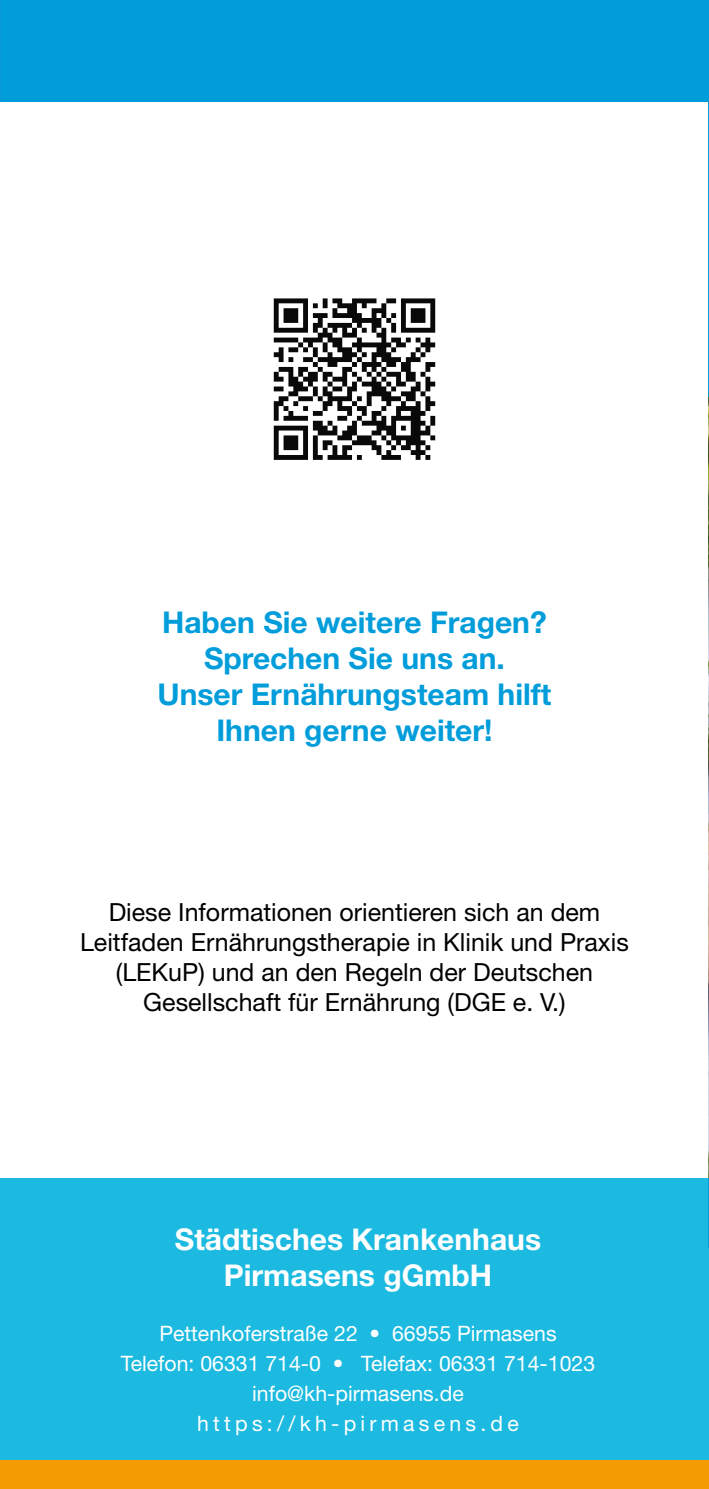
<style>
.page{position:relative;width:709px;height:1489px;background:#fff}
.page>*{position:absolute;margin:0;border:0;box-sizing:border-box;transform-origin:0 0}
.t1{font:700 30px/36px "Helvetica Neue LT Std";color:#009dda;text-align:center}
.t2{font:700 30px/36px "Helvetica Neue LT Std";color:#fff;text-align:center}
.t3{font:25px/30px "Helvetica Neue LT Std";color:#000;text-align:center}
.t4{font:21.25px/30px "Helvetica Neue LT Std";color:#fff;text-align:center}
</style>
<div class="page">
<img style="left:708px;top:397px;width:1px;height:781px">
<svg style="left:274px;top:298px;width:161px;height:162px"></svg>
<div style="left:0;top:1178px;width:709px;height:310px;background:#1cbae0"></div>
<div style="left:0;top:1460px;width:709px;height:28px;background:#f59b02"></div>
<div style="left:0;top:0;width:709px;height:102px;background:#009dda"></div>
<p class="t1" style="left:157px;top:604px;width:395px">Haben Sie weitere Fragen?<br>Sprechen Sie uns an.<br>Unser Ernährungsteam hilft<br>Ihnen gerne weiter!</p>
<p class="t3" style="left:80px;top:897px;width:550px">Diese Informationen orientieren sich an dem Leitfaden Ernährungstherapie in Klinik und Praxis (LEKuP) und an den Regeln der Deutschen Gesellschaft für Ernährung (DGE e. V.)</p>
<p class="t2" style="left:175px;top:1220px;width:368px">Städtisches Krankenhaus<br>Pirmasens gGmbH</p>
<p class="t4" style="left:121px;top:1318px;width:476px">Pettenkoferstraße 22 • 66955 Pirmasens Telefon: 06331 714-0 • Telefax: 06331 714-1023 info@kh-pirmasens.de https://kh-pirmasens.de</p>
</div>
